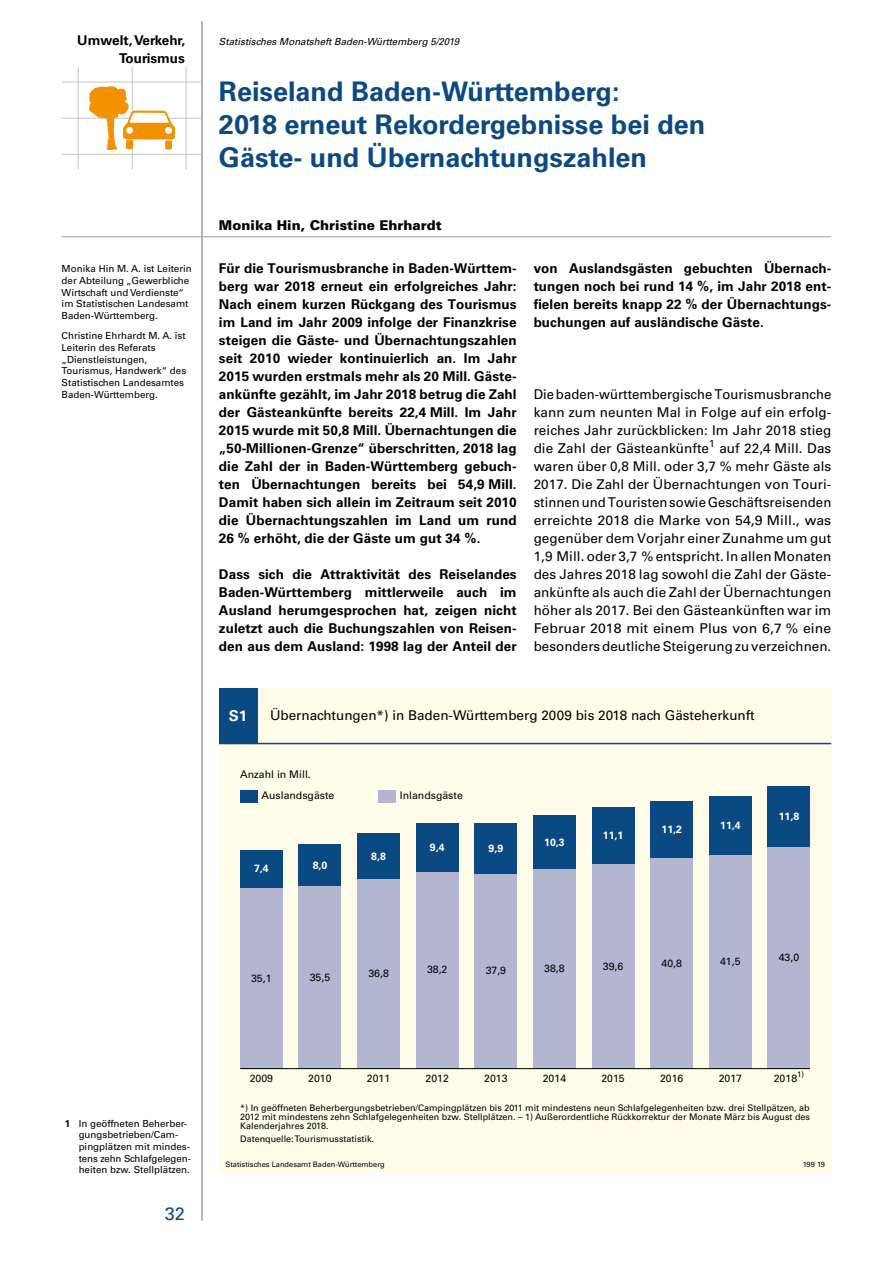
<style>
.page{position:relative;width:893px;height:1263px;background:#fff}
.page>*{position:absolute;margin:0;border:0;box-sizing:border-box;transform-origin:0 0}
.t1{font:700 27px/33px "Univers";color:#0b4982}
.t2{font:18px "Univers";color:#0b4982}
.t3{font:700 15px "Univers";color:#fff}
.t4{font:700 13.5px/18px "Univers";letter-spacing:.005em;color:#000;text-align:justify}
.t5{font:13.5px/18px "Univers";color:#000;text-align:justify}
.t6{font:900 13.5px "Univers";color:#000}
.t7{font:10.5px "Univers";color:#000}
.t8{font:700 10.5px "Univers";color:#fff}
.t9{font:9.75px/11.7px "Univers";color:#000}
.t10{font:italic 9.75px "Univers";color:#000}
.t11{font:9px/9px "Univers";color:#000;text-align:justify}
.t12{font:7.5px "Univers";color:#000}
.s1{font-weight:700}
</style>
<div class="page">
<hr style="left:62px;top:236px;width:769px;height:1px;background:#9d9d9c">
<hr style="left:202px;top:21px;width:1px;height:1199px;background:#9d9d9c">
<hr style="left:62px;top:82px;width:140px;height:1px;background:#c6c6c6">
<hr style="left:62px;top:118px;width:140px;height:1px;background:#c6c6c6">
<hr style="left:62px;top:154px;width:140px;height:1px;background:#c6c6c6">
<hr style="left:78px;top:67px;width:1px;height:102px;background:#c6c6c6">
<hr style="left:132px;top:67px;width:1px;height:102px;background:#c6c6c6">
<hr style="left:186px;top:67px;width:1px;height:102px;background:#c6c6c6">
<svg style="left:89px;top:86px;width:86px;height:64px"></svg>
<div style="left:219px;top:688px;width:612px;height:485px;background:#fffdea"></div>
<div style="left:219px;top:688px;width:38px;height:55px;background:#0b4982"></div>
<div style="left:240px;top:850px;width:42px;height:38px;background:#0b4982"></div>
<div style="left:299px;top:845px;width:42px;height:41px;background:#0b4982"></div>
<div style="left:357px;top:834px;width:43px;height:45px;background:#0b4982"></div>
<div style="left:416px;top:823px;width:42px;height:49px;background:#0b4982"></div>
<div style="left:475px;top:823px;width:42px;height:51px;background:#0b4982"></div>
<div style="left:533px;top:816px;width:43px;height:53px;background:#0b4982"></div>
<div style="left:592px;top:807px;width:42px;height:58px;background:#0b4982"></div>
<div style="left:651px;top:801px;width:42px;height:57px;background:#0b4982"></div>
<div style="left:709px;top:796px;width:42px;height:59px;background:#0b4982"></div>
<div style="left:768px;top:786px;width:42px;height:61px;background:#0b4982"></div>
<div style="left:240px;top:888px;width:42px;height:180px;background:#b2b6d1"></div>
<div style="left:299px;top:886px;width:42px;height:182px;background:#b2b6d1"></div>
<div style="left:357px;top:879px;width:43px;height:189px;background:#b2b6d1"></div>
<div style="left:416px;top:872px;width:42px;height:196px;background:#b2b6d1"></div>
<div style="left:475px;top:874px;width:42px;height:194px;background:#b2b6d1"></div>
<div style="left:533px;top:869px;width:43px;height:199px;background:#b2b6d1"></div>
<div style="left:592px;top:865px;width:42px;height:203px;background:#b2b6d1"></div>
<div style="left:651px;top:858px;width:42px;height:210px;background:#b2b6d1"></div>
<div style="left:709px;top:855px;width:42px;height:213px;background:#b2b6d1"></div>
<div style="left:768px;top:847px;width:42px;height:221px;background:#b2b6d1"></div>
<hr style="left:240px;top:1068px;width:570px;height:1px;background:#000">
<hr style="left:219px;top:743px;width:612px;height:1px;background:#0b4982">
<div style="left:240px;top:790px;width:17px;height:12px;background:#0b4982"></div>
<div style="left:379px;top:790px;width:17px;height:12px;background:#b2b6d1"></div>
<p class="t4" style="left:77px;top:31px;width:110px">Umwelt, Verkehr,</p>
<p class="t10" style="left:219px;top:35px;width:242px">Statistisches Monatsheft Baden-Württemberg 5/2019</p>
<p class="t4" style="left:119px;top:49px;width:67px">Tourismus</p>
<h1 class="t1" style="left:219px;top:75px;width:488px">Reiseland Baden-Württemberg:<br>2018 erneut Rekordergebnisse bei den<br>Gäste- und Übernachtungszahlen</h1>
<p class="t9" style="left:62px;top:263px;width:132px">Monika Hin M. A. ist Leiterin der Abteilung „Gewerbliche<br>Wirtschaft und Verdienste“ im Statistischen Landesamt<br>Baden-Württemberg.</p>
<p class="t9" style="left:62px;top:330px;width:126px">Christine Ehrhardt M. A. ist<br>Leiterin des Referats „Dienstleistungen,<br>Tourismus, Handwerk“ des<br>Statistischen Landesamtes<br>Baden-Württemberg.</p>
<p class="t6" style="left:219px;top:216px;width:224px">Monika Hin, Christine Ehrhardt</p>
<p class="t4" style="left:219px;top:259px;width:299px">Für die Tourismusbranche in Baden-Württem&shy;berg war 2018 erneut ein erfolgreiches Jahr:<br>Nach einem kurzen Rückgang des Tourismus im Land im Jahr 2009 infolge der Finanzkrise steigen die Gäste- und Übernachtungszahlen seit 2010 wieder kontinuierlich an. Im Jahr 2015 wurden erstmals mehr als 20 Mill. Gäste&shy;ankünfte gezählt, im Jahr 2018 betrug die Zahl der Gästeankünfte bereits 22,4 Mill. Im Jahr 2015 wurde mit 50,8 Mill. Übernachtungen die „50-Millionen-Grenze“ überschritten, 2018 lag die Zahl der in Baden-Württemberg gebuch&shy;ten Übernachtungen bereits bei 54,9 Mill.<br>Damit haben sich allein im Zeitraum seit 2010 die Übernachtungszahlen im Land um rund 26 % erhöht, die der Gäste um gut 34 %.</p>
<p class="t4" style="left:219px;top:565px;width:299px">Dass sich die Attraktivität des Reiselandes Baden-Württemberg mittlerweile auch im Ausland herumgesprochen hat, zeigen nicht zuletzt auch die Buchungszahlen von Reisen&shy;den aus dem Ausland: 1998 lag der Anteil der</p>
<p class="t4" style="left:534px;top:259px;width:299px">von Auslandsgästen gebuchten Übernach&shy;tungen noch bei rund 14 %, im Jahr 2018 ent&shy;fielen bereits knapp 22 % der Übernachtungs&shy;buchungen auf ausländische Gäste.</p>
<p class="t5" style="left:534px;top:385px;width:299px">Die baden-württembergische Tourismusbranche kann zum neunten Mal in Folge auf ein erfolg&shy;reiches Jahr zurückblicken: Im Jahr 2018 stieg die Zahl der Gästeankünfte<sup>1</sup> auf 22,4 Mill. Das waren über 0,8 Mill. oder 3,7 % mehr Gäste als 2017. Die Zahl der Übernachtungen von Touri&shy;stinnen und Touristen sowie Geschäftsreisenden erreichte 2018 die Marke von 54,9 Mill., was gegenüber dem Vorjahr einer Zunahme um gut 1,9 Mill. oder 3,7 % entspricht. In allen Monaten des Jahres 2018 lag sowohl die Zahl der Gäste&shy;ankünfte als auch die Zahl der Übernachtungen höher als 2017. Bei den Gästeankünften war im Februar 2018 mit einem Plus von 6,7 % eine besonders deutliche Steigerung zu verzeichnen.</p>
<p class="t3" style="left:229px;top:706px;width:20px">S1</p>
<p class="t5" style="left:270px;top:706px;width:486px">Übernachtungen*) in Baden-Württemberg 2009 bis 2018 nach Gästeherkunft</p>
<p class="t7" style="left:240px;top:768px;width:72px">Anzahl in Mill.</p>
<p class="t7" style="left:261px;top:789px;width:74px">Auslandsgäste</p>
<p class="t7" style="left:400px;top:789px;width:65px">Inlandsgäste</p>
<p class="t8" style="left:254px;top:863px;width:16px">7,4</p>
<p class="t8" style="left:313px;top:859px;width:16px">8,0</p>
<p class="t8" style="left:371px;top:850px;width:16px">8,8</p>
<p class="t8" style="left:430px;top:841px;width:16px">9,4</p>
<p class="t8" style="left:489px;top:842px;width:16px">9,9</p>
<p class="t8" style="left:544px;top:836px;width:22px">10,3</p>
<p class="t8" style="left:603px;top:829px;width:22px">11,1</p>
<p class="t8" style="left:661px;top:823px;width:22px">11,2</p>
<p class="t8" style="left:720px;top:819px;width:22px">11,4</p>
<p class="t8" style="left:779px;top:810px;width:22px">11,8</p>
<p class="t7" style="left:251px;top:972px;width:22px">35,1</p>
<p class="t7" style="left:310px;top:970px;width:22px">35,5</p>
<p class="t7" style="left:368px;top:967px;width:22px">36,8</p>
<p class="t7" style="left:427px;top:963px;width:22px">38,2</p>
<p class="t7" style="left:486px;top:964px;width:22px">37,9</p>
<p class="t7" style="left:544px;top:962px;width:22px">38,8</p>
<p class="t7" style="left:603px;top:960px;width:22px">39,6</p>
<p class="t7" style="left:661px;top:957px;width:22px">40,8</p>
<p class="t7" style="left:720px;top:955px;width:22px">41,5</p>
<p class="t7" style="left:779px;top:951px;width:22px">43,0</p>
<p class="t9" style="left:79px;top:1117px;width:113px;text-indent:-14px"><span class="s1">1</span> In geöffneten Beherber&shy;gungsbetrieben/Cam&shy;pingplätzen mit mindes&shy;tens zehn Schlafgelegen&shy;heiten bzw. Stellplätzen.</p>
<h2 class="t2" style="left:165px;top:1203px;width:22px">32</h2>
<p class="t7" style="left:250px;top:1071px;width:25px">2009</p>
<p class="t7" style="left:308px;top:1071px;width:25px">2010</p>
<p class="t7" style="left:367px;top:1071px;width:25px">2011</p>
<p class="t7" style="left:426px;top:1071px;width:25px">2012</p>
<p class="t7" style="left:484px;top:1071px;width:25px">2013</p>
<p class="t7" style="left:543px;top:1071px;width:25px">2014</p>
<p class="t7" style="left:601px;top:1071px;width:25px">2015</p>
<p class="t7" style="left:660px;top:1071px;width:25px">2016</p>
<p class="t7" style="left:719px;top:1071px;width:25px">2017</p>
<p class="t7" style="left:774px;top:1071px;width:32px">2018<sup>1)</sup></p>
<p class="t11" style="left:240px;top:1103px;width:571px">*) In geöffneten Beherbergungsbetrieben/Campingplätzen bis 2011 mit mindestens neun Schlafgelegenheiten bzw. drei Stellpätzen, ab 2012 mit mindestens zehn Schlafgelegenheiten bzw. Stellplätzen. – 1) Außerordentliche Rückkorrektur der Monate März bis August des Kalenderjahres 2018.</p>
<p class="t11" style="left:240px;top:1134px;width:135px">Datenquelle: Tourismusstatistik.</p>
<p class="t12" style="left:225px;top:1160px;width:161px">Statistisches Landesamt Baden-Württemberg</p>
<p class="t12" style="left:803px;top:1160px;width:24px">199 19</p>
</div>
